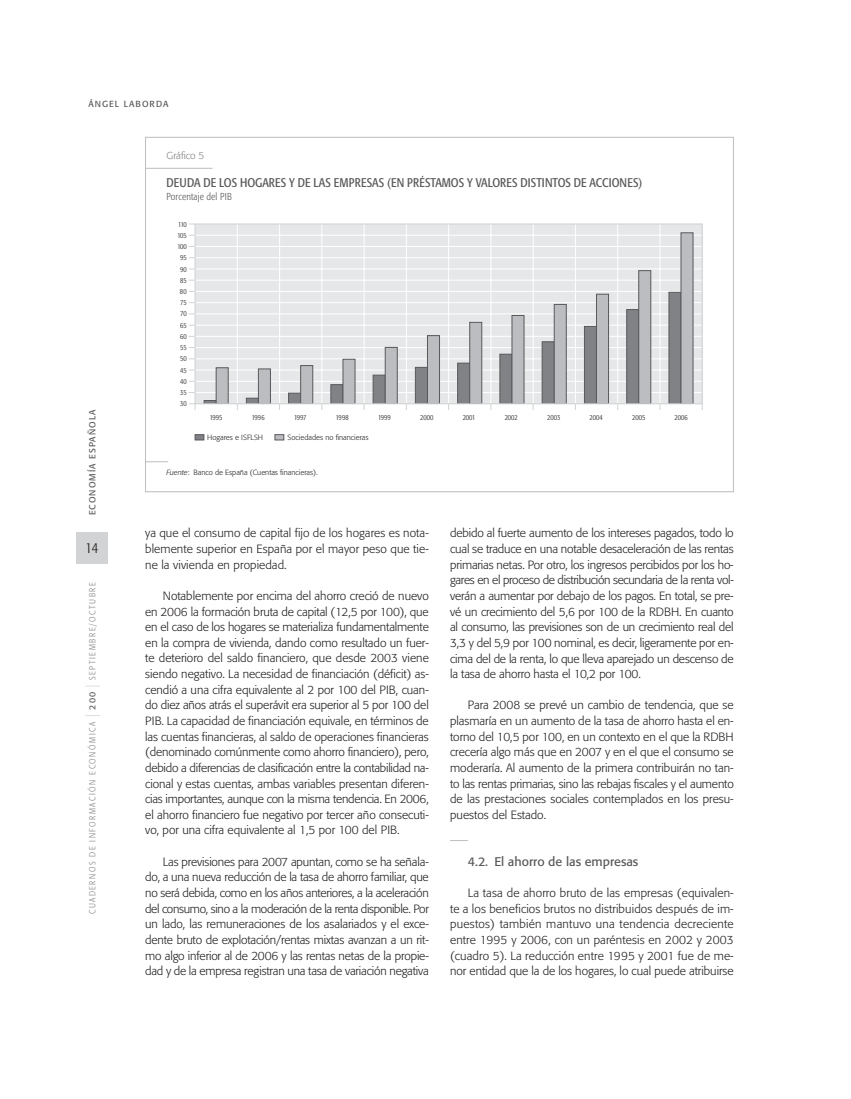
<style>
.page{position:relative;width:851px;height:1099px;background:#fff}
.page>*{position:absolute;margin:0;border:0;box-sizing:border-box;transform-origin:0 0}
.t1{font:300 condensed 15px "Formata";color:#231f20}
.t2{font:condensed 12.5px "Formata";color:#58595b}
.t3{font:12.5px "Formata";color:#58595b}
.t4{font:300 11.88px/15.6px "Formata";color:#231f20;text-align:justify}
.t5{font:300 condensed 10px "Formata";letter-spacing:.015em;color:#58595b}
.t6{font:300 10px "Formata";color:#808285}
.t7{font:300 condensed 8.75px "Formata";letter-spacing:.175em;color:#808285}
.t8{font:8.75px "Formata";letter-spacing:.12em;color:#58595b}
.t9{font:300 condensed 7.5px/11.2px "Formata";color:#231f20;text-align:justify}
.t10{font:300 7.5px "Formata";color:#231f20}
.s1{font-style:italic}
</style>
<div class="page">
<svg style="left:450px;top:840px;width:18px;height:1px"></svg>
<div style="left:76px;top:532px;width:32px;height:32px;background:#d1d3d4"></div>
<svg style="left:85px;top:715px;width:15px;height:1px"></svg>
<svg style="left:86px;top:685px;width:14px;height:1px"></svg>
<svg style="left:145px;top:137px;width:589px;height:355px"></svg>
<hr style="left:145px;top:168px;width:67px;height:1px;background:#bbbdc0">
<p class="t8" style="left:88px;top:100px;width:81px">ÁNGEL LABORDA</p>
<p class="t6" style="left:166px;top:151px;width:39px">Gráfico 5</p>
<p class="t2" style="left:166px;top:177px;width:477px">DEUDA DE LOS HOGARES Y DE LAS EMPRESAS (EN PRÉSTAMOS Y VALORES DISTINTOS DE ACCIONES)</p>
<p class="t5" style="left:166px;top:193px;width:67px">Porcentaje del PIB</p>
<p class="t9" style="left:178px;top:219px;width:10px">110</p>
<p class="t9" style="left:180px;top:264px;width:8px">90<br>85<br>80<br>75<br>70<br>65<br>60</p>
<p class="t9" style="left:177px;top:230px;width:11px">105</p>
<p class="t9" style="left:177px;top:241px;width:11px">100</p>
<p class="t9" style="left:180px;top:253px;width:8px">95</p>
<p class="t9" style="left:180px;top:342px;width:8px">55<br>50<br>45<br>40</p>
<p class="t9" style="left:180px;top:387px;width:8px">35</p>
<p class="t8" style="left:88px;top:515px;width:107px;rotate:-90deg">ECONOMÍA ESPAÑOLA</p>
<p class="t1" style="left:85px;top:542px;width:15px">14</p>
<p class="t7" style="left:89px;top:680px;width:99px;rotate:-90deg">SEPTIEMBRE/OCTUBRE</p>
<p class="t8" style="left:88px;top:709px;width:20px;rotate:-90deg">200</p>
<p class="t7" style="left:89px;top:914px;width:194px;rotate:-90deg">CUADERNOS DE INFORMACIÓN ECONÓMICA</p>
<p class="t9" style="left:180px;top:398px;width:8px">30</p>
<p class="t9" style="left:210px;top:412px;width:14px">1995</p>
<p class="t9" style="left:294px;top:412px;width:14px">1997</p>
<p class="t9" style="left:336px;top:412px;width:14px">1998</p>
<p class="t9" style="left:378px;top:412px;width:14px">1999</p>
<p class="t9" style="left:420px;top:412px;width:15px">2000</p>
<p class="t9" style="left:462px;top:412px;width:14px">2001</p>
<p class="t9" style="left:504px;top:412px;width:15px">2002</p>
<p class="t9" style="left:547px;top:412px;width:15px">2003</p>
<p class="t9" style="left:589px;top:412px;width:15px">2004</p>
<p class="t9" style="left:632px;top:412px;width:15px">2005</p>
<p class="t9" style="left:252px;top:412px;width:14px">1996</p>
<p class="t9" style="left:674px;top:412px;width:15px">2006</p>
<p class="t10" style="left:287px;top:434px;width:82px">Sociedades no financieras</p>
<p class="t10" style="left:207px;top:434px;width:57px">Hogares e ISFLSH</p>
<p class="t10" style="left:166px;top:468px;width:153px"><span class="s1">Fuente</span>: Banco de España (Cuentas financieras).</p>
<p class="t4" style="left:145px;top:526px;width:285px">ya que el consumo de capital fijo de los hogares es nota&shy;blemente superior en España por el mayor peso que tie&shy;ne la vivienda en propiedad.</p>
<p class="t4" style="left:145px;top:589px;width:285px;text-indent:18px">Notablemente por encima del ahorro creció de nuevo en 2006 la formación bruta de capital (12,5 por 100), que en el caso de los hogares se materializa fundamentalmente en la compra de vivienda, dando como resultado un fuer&shy;te deterioro del saldo financiero, que desde 2003 viene siendo negativo. La necesidad de financiación (déficit) as&shy;cendió a una cifra equivalente al 2 por 100 del PIB, cuan&shy;do diez años atrás el superávit era superior al 5 por 100 del PIB. La capacidad de financiación equivale, en términos de las cuentas financieras, al saldo de operaciones financieras (denominado comúnmente como ahorro financiero), pero, debido a diferencias de clasificación entre la contabilidad na&shy;cional y estas cuentas, ambas variables presentan diferen&shy;cias importantes, aunque con la misma tendencia. En 2006, el ahorro financiero fue negativo por tercer año consecuti&shy;vo, por una cifra equivalente al 1,5 por 100 del PIB.</p>
<p class="t4" style="left:145px;top:854px;width:285px;text-indent:18px">Las previsiones para 2007 apuntan, como se ha señala&shy;do, a una nueva reducción de la tasa de ahorro familiar, que no será debida, como en los años anteriores, a la aceleración del consumo, sino a la moderación de la renta disponible. Por un lado, las remuneraciones de los asalariados y el exce&shy;dente bruto de explotación/rentas mixtas avanzan a un rit&shy;mo algo inferior al de 2006 y las rentas netas de la propie&shy;dad y de la empresa registran una tasa de variación negativa</p>
<p class="t4" style="left:450px;top:526px;width:285px">debido al fuerte aumento de los intereses pagados, todo lo cual se traduce en una notable desaceleración de las rentas primarias netas. Por otro, los ingresos percibidos por los ho&shy;gares en el proceso de distribución secundaria de la renta vol&shy;verán a aumentar por debajo de los pagos. En total, se pre&shy;vé un crecimiento del 5,6 por 100 de la RDBH. En cuanto al consumo, las previsiones son de un crecimiento real del 3,3 y del 5,9 por 100 nominal, es decir, ligeramente por en&shy;cima del de la renta, lo que lleva aparejado un descenso de la tasa de ahorro hasta el 10,2 por 100.</p>
<p class="t4" style="left:450px;top:698px;width:285px;text-indent:18px">Para 2008 se prevé un cambio de tendencia, que se plasmaría en un aumento de la tasa de ahorro hasta el en&shy;torno del 10,5 por 100, en un contexto en el que la RDBH crecería algo más que en 2007 y en el que el consumo se moderaría. Al aumento de la primera contribuirán no tan&shy;to las rentas primarias, sino las rebajas fiscales y el aumento de las prestaciones sociales contemplados en los presu&shy;puestos del Estado.</p>
<p class="t3" style="left:468px;top:855px;width:172px">4.2. El ahorro de las empresas</p>
<p class="t4" style="left:450px;top:885px;width:285px;text-indent:18px">La tasa de ahorro bruto de las empresas (equivalen&shy;te a los beneficios brutos no distribuidos después de im&shy;puestos) también mantuvo una tendencia decreciente entre 1995 y 2006, con un paréntesis en 2002 y 2003 (cuadro 5). La reducción entre 1995 y 2001 fue de me&shy;nor entidad que la de los hogares, lo cual puede atribuirse</p>
</div>
